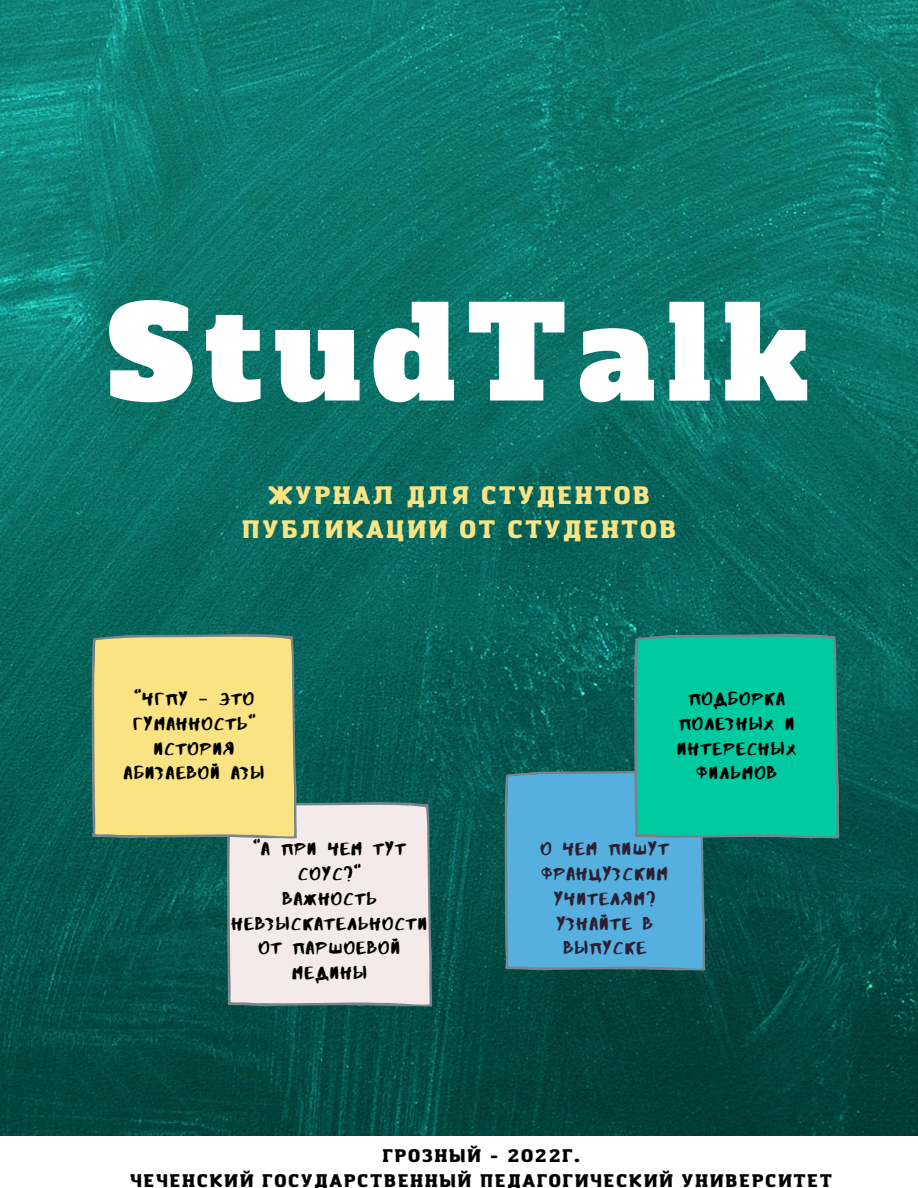
<style>
.page{position:relative;width:918px;height:1188px;background:#fff}
.page>*{position:absolute;margin:0;border:0;box-sizing:border-box;transform-origin:0 0}
.t1{font:126.9px "Alfa Slab One";letter-spacing:.09em;color:#fff}
.t2{font:900 24.9px/33.8px "Amazing Grotesk";letter-spacing:.09em;color:#f9e382;text-align:center}
.t3{font:18px/24.8px "Abys";letter-spacing:.09em;color:#000;text-align:center}
.t4{font:900 18px/24.8px "Amazing Grotesk";letter-spacing:.09em;color:#000;text-align:center}
.t5{font:18px/24.8px "Abys";letter-spacing:.09em;color:#2d1f31;text-align:center}
.s1{font-family:"Noto Sans Gurmukhi"}
</style>
<div class="page">
<img style="left:0;top:0;width:918px;height:1136px">
<svg style="left:91px;top:634px;width:341px;height:373px"></svg>
<svg style="left:504px;top:634px;width:335px;height:337px"></svg>
<h1 class="t1" style="left:108px;top:269px;width:702px">StudTalk</h1>
<h2 class="t2" style="left:242px;top:481px;width:436px">ЖУРНАЛ ДЛЯ СТУДЕНТОВ<br>ПУБЛИКАЦИИ ОТ СТУДЕНТОВ</h2>
<p class="t3" style="left:124px;top:686px;width:142px">"ЧГПУ <span class="s1">–</span> ЭТО<br>ГУМАННОСТЬ"<br>ИСТОРИЯ<br>АБИЗАЕВОЙ АЗЫ</p>
<p class="t3" style="left:677px;top:686px;width:120px">подборка полезных и интересных фильмов</p>
<p class="t3" style="left:232px;top:837px;width:197px">"А ПРИ ЧЕМ ТУТ<br>СОУС?"<br>ВАЖНОСТЬ<br>НЕВЗЫСКАТЕЛЬНОСТИ<br>ОТ ПАРШОЕВОЙ<br>МЕДИНЫ</p>
<p class="t5" style="left:541px;top:837px;width:129px">О ЧЕМ ПИШУТ<br>ФРАНЦУЗСКИМ<br>УЧИТЕЛЯМ?<br>УЗНАЙТЕ В<br>ВЫПУСКЕ</p>
<p class="t4" style="left:130px;top:1145px;width:703px">ГРОЗНЫЙ - 2022Г.<br>ЧЕЧЕНСКИЙ ГОСУДАРСТВЕННЫЙ ПЕДАГОГИЧЕСКИЙ УНИВЕРСИТЕТ</p>
</div>
